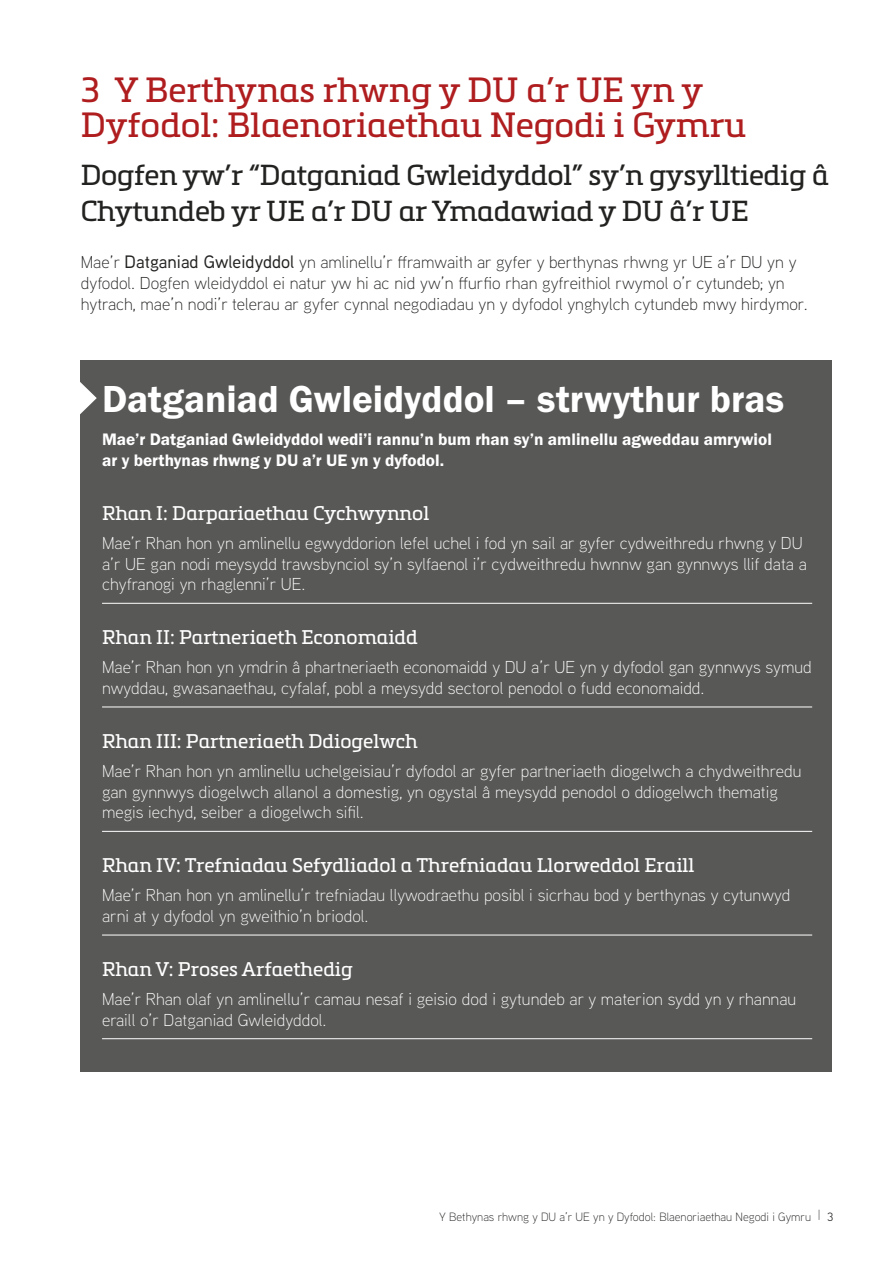
<style>
.page{position:relative;width:893px;height:1263px;background:#fff}
.page>*{position:absolute;margin:0;border:0;box-sizing:border-box;transform-origin:0 0}
.Box_Main_Heading{font:39px "Franklin Gothic URW Dem";color:#fff}
.Main_header{font:34.5px/34.5px "Metronic Slab Pro";color:#af1d1f}
.preface_intor_black{font:28.5px/36px "Metronic Slab Pro";letter-spacing:-.01em;color:#222221}
.grey_box_subhead{font:19.5px "Metronic Slab Pro";color:#fff}
.grey_box_body_with_r{font:300 17.25px/20.7px "Aaux Next";color:#fff}
.Body{font:300 17.25px/20.7px "Aaux Next";color:#222221}
.Body-2{font:17.25px/20.7px "Franklin Gothic URW Dem";color:#fff}
.t1{font:300 12px "Aaux Next";color:#222221}
.s1{font-weight:500;font-size:18px}
.s2{font-weight:400}
</style>
<div class="page">
<div style="left:80px;top:360px;width:751px;height:711px;background:#585857"></div>
<svg style="left:80px;top:382px;width:17px;height:33px"></svg>
<hr style="left:102px;top:603px;width:710px;height:1px;background:#fff">
<hr style="left:102px;top:707px;width:710px;height:1px;background:#fff">
<hr style="left:102px;top:831px;width:710px;height:1px;background:#fff">
<hr style="left:102px;top:935px;width:710px;height:1px;background:#fff">
<hr style="left:102px;top:1038px;width:710px;height:1px;background:#fff">
<h1 class="Main_header" style="left:81px;top:71px;width:667px">3 Y Berthynas rhwng y DU a’r UE yn y<br>Dyfodol: Blaenoriaethau Negodi i Gymru</h1>
<p class="preface_intor_black" style="left:81px;top:156px;width:749px">Dogfen yw’r “Datganiad Gwleidyddol” sy’n gysylltiedig â<br>Chytundeb yr UE a’r DU ar Ymadawiad y DU â’r UE</p>
<p class="Body" style="left:81px;top:251px;width:728px">Mae’r <span class="s1">Datganiad Gwleidyddol</span> yn amlinellu’r fframwaith ar gyfer y berthynas rhwng yr UE a’r DU yn y dyfodol. Dogfen wleidyddol ei natur yw hi ac nid yw’n ffurfio rhan gyfreithiol rwymol o’r cytundeb; yn hytrach, mae’n nodi’r telerau ar gyfer cynnal negodiadau yn y dyfodol ynghylch cytundeb mwy hirdymor.</p>
<p class="Box_Main_Heading" style="left:102px;top:375px;width:684px">Datganiad Gwleidyddol – strwythur bras</p>
<p class="Body-2" style="left:102px;top:429px;width:671px">Mae’r Datganiad Gwleidyddol wedi’i rannu’n bum rhan sy’n amlinellu agweddau amrywiol ar y berthynas rhwng y DU a’r UE yn y dyfodol.</p>
<p class="grey_box_subhead" style="left:102px;top:499px;width:329px">Rhan I: Darpariaethau Cychwynnol</p>
<p class="grey_box_body_with_r" style="left:102px;top:532px;width:706px">Mae’r Rhan hon yn amlinellu egwyddorion lefel uchel i fod yn sail ar gyfer cydweithredu rhwng y DU a’r UE gan nodi meysydd trawsbynciol sy’n sylfaenol i’r cydweithredu hwnnw gan gynnwys llif data a chyfranogi yn rhaglenni’r UE.</p>
<p class="grey_box_subhead" style="left:102px;top:623px;width:317px">Rhan II: Partneriaeth Economaidd</p>
<p class="grey_box_body_with_r" style="left:102px;top:656px;width:711px">Mae’r Rhan hon yn ymdrin â phartneriaeth economaidd y DU a’r UE yn y dyfodol gan gynnwys symud nwyddau, gwasanaethau, cyfalaf, pobl a meysydd sectorol penodol o fudd economaidd.</p>
<p class="grey_box_subhead" style="left:102px;top:727px;width:317px">Rhan III: Partneriaeth Ddiogelwch</p>
<p class="grey_box_body_with_r" style="left:102px;top:760px;width:701px">Mae’r Rhan hon yn amlinellu uchelgeisiau’r dyfodol ar gyfer partneriaeth diogelwch a chydweithredu gan gynnwys diogelwch allanol a domestig, yn ogystal â meysydd penodol o ddiogelwch thematig megis iechyd, seiber a diogelwch sifil.</p>
<p class="grey_box_subhead" style="left:102px;top:851px;width:594px">Rhan IV: Trefniadau Sefydliadol a Threfniadau Llorweddol Eraill</p>
<p class="grey_box_body_with_r" style="left:102px;top:884px;width:690px">Mae’r Rhan hon yn amlinellu’r trefniadau llywodraethu posibl i sicrhau bod y berthynas y cytunwyd arni at y dyfodol yn gweithio’n briodol.</p>
<p class="grey_box_subhead" style="left:102px;top:955px;width:252px">Rhan V: Proses Arfaethedig</p>
<p class="grey_box_body_with_r" style="left:102px;top:988px;width:696px">Mae’r Rhan olaf yn amlinellu’r camau nesaf i geisio dod i gytundeb ar y materion sydd yn y rhannau eraill o’r Datganiad Gwleidyddol.</p>
<p class="t1" style="left:439px;top:1208px;width:396px">Y Bethynas rhwng y DU a’r UE yn y Dyfodol: Blaenoriaethau Negodi i Gymru | <span class="s2">3</span></p>
</div>
